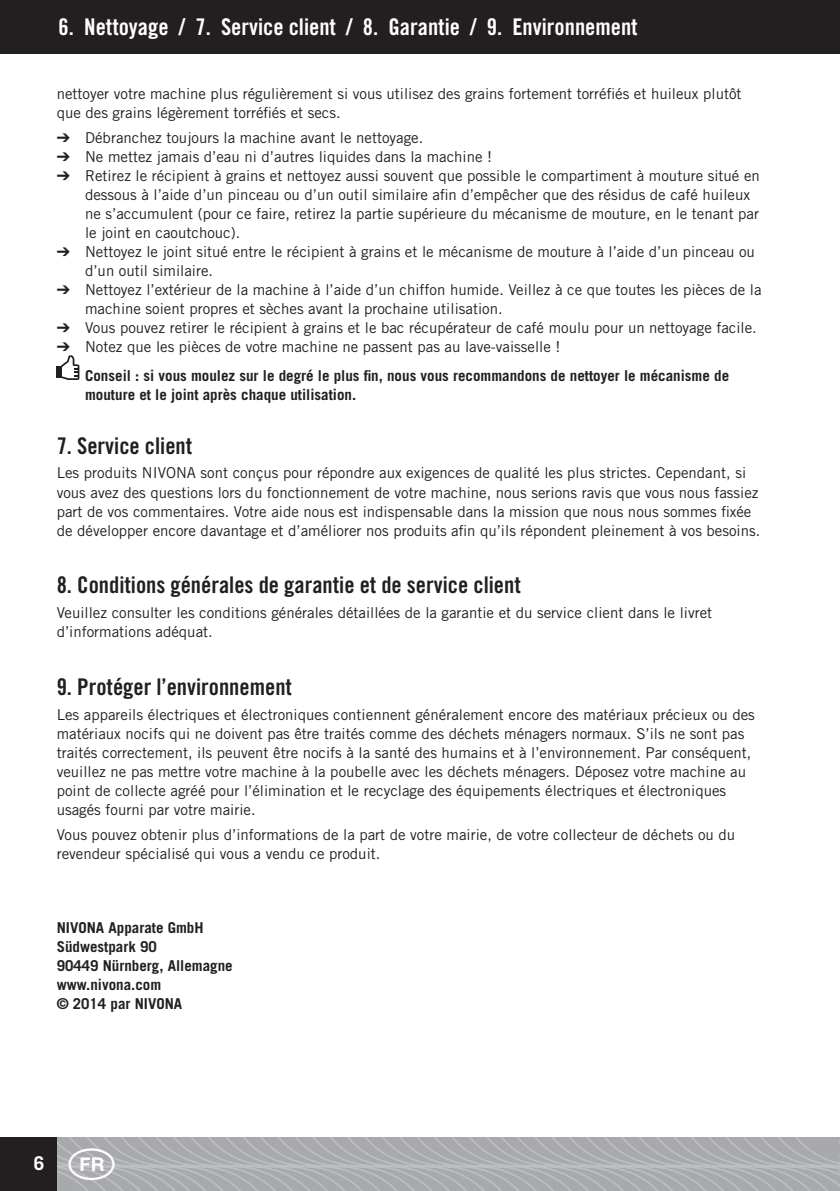
<style>
.page{position:relative;width:840px;height:1191px;background:#fff}
.page>*{position:absolute;margin:0;border:0;box-sizing:border-box;transform-origin:0 0}
.t1{font:23px "Trade Gothic LT Std Bd Cn 20";color:#231f20}
.t2{font:23px "Trade Gothic LT Std Bd Cn 20";color:#fff}
.t3{font:700 19px "Trade Gothic LT Std";color:#fff}
.t4{font:15px/19px "Trade Gothic LT Std";color:#231f20}
.t5{font:700 15px/19px "Trade Gothic LT Std";color:#231f20}
.s1{font-weight:400}
</style>
<div class="page">
<svg style="left:60px;top:355px;width:19px;height:25px"></svg>
<div style="left:57px;top:366px;width:5px;height:12px;background:#231f20"></div>
<div style="left:0;top:0;width:839px;height:53px;background:#231f20"></div>
<svg style="left:57px;top:1137px;width:782px;height:54px;background:#acaeb0"></svg>
<svg style="left:839px;top:1137px;width:1px;height:54px"></svg>
<div style="left:0;top:1137px;width:56px;height:54px;background:#231f20"></div>
<svg style="left:69px;top:1148px;width:46px;height:32px"></svg>
<h1 class="t2" style="left:59px;top:13px;width:580px">6. Nettoyage / 7. Service client / 8. Garantie / 9. Environnement</h1>
<p class="t4" style="left:57px;top:84px;width:686px">nettoyer votre machine plus régulièrement si vous utilisez des grains fortement torréfiés et huileux plutôt que des grains légèrement torréfiés et secs.</p>
<p class="t4" style="left:57px;top:128px;width:368px">➔ Débranchez toujours la machine avant le nettoyage.</p>
<p class="t4" style="left:57px;top:147px;width:436px">➔ Ne mettez jamais d’eau ni d’autres liquides dans la machine !</p>
<p class="t4" style="left:85px;top:166px;width:676px;text-indent:-28px">➔ Retirez le récipient à grains et nettoyez aussi souvent que possible le compartiment à mouture situé en dessous à l’aide d’un pinceau ou d’un outil similaire afin d’empêcher que des résidus de café huileux ne s’accumulent (pour ce faire, retirez la partie supérieure du mécanisme de mouture, en le tenant par le joint en caoutchouc).</p>
<p class="t4" style="left:85px;top:242px;width:671px;text-indent:-28px">➔ Nettoyez le joint situé entre le récipient à grains et le mécanisme de mouture à l’aide d’un pinceau ou d’un outil similaire.</p>
<p class="t4" style="left:85px;top:280px;width:677px;text-indent:-28px">➔ Nettoyez l’extérieur de la machine à l’aide d’un chiffon humide. Veillez à ce que toutes les pièces de la machine soient propres et sèches avant la prochaine utilisation.</p>
<p class="t4" style="left:57px;top:318px;width:701px">➔ Vous pouvez retirer le récipient à grains et le bac récupérateur de café moulu pour un nettoyage facile.</p>
<p class="t5" style="left:85px;top:332px;width:645px;line-height:28.6px;text-indent:-28px">➔ <span class="s1">Notez que les pièces de votre machine ne passent pas au lave-vaisselle !<br></span>Conseil : si vous moulez sur le degré le plus fin, nous vous recommandons de nettoyer le mécanisme de</p>
<p class="t5" style="left:85px;top:385px;width:272px">mouture et le joint après chaque utilisation.</p>
<h1 class="t1" style="left:57px;top:431px;width:137px">7. Service client</h1>
<p class="t4" style="left:57px;top:463px;width:704px">Les produits NIVONA sont conçus pour répondre aux exigences de qualité les plus strictes. Cependant, si vous avez des questions lors du fonctionnement de votre machine, nous serions ravis que vous nous fassiez part de vos commentaires. Votre aide nous est indispensable dans la mission que nous nous sommes fixée de développer encore davantage et d’améliorer nos produits afin qu’ils répondent pleinement à vos besoins.</p>
<h1 class="t1" style="left:57px;top:571px;width:465px">8. Conditions générales de garantie et de service client</h1>
<p class="t4" style="left:57px;top:603px;width:656px">Veuillez consulter les conditions générales détaillées de la garantie et du service client dans le livret d’informations adéquat.</p>
<h1 class="t1" style="left:57px;top:673px;width:236px">9. Protéger l’environnement</h1>
<p class="t4" style="left:57px;top:705px;width:699px">Les appareils électriques et électroniques contiennent généralement encore des matériaux précieux ou des matériaux nocifs qui ne doivent pas être traités comme des déchets ménagers normaux. S’ils ne sont pas traités correctement, ils peuvent être nocifs à la santé des humains et à l’environnement. Par conséquent, veuillez ne pas mettre votre machine à la poubelle avec les déchets ménagers. Déposez votre machine au point de collecte agréé pour l’élimination et le recyclage des équipements électriques et électroniques usagés fourni par votre mairie.</p>
<p class="t4" style="left:57px;top:824px;width:679px">Vous pouvez obtenir plus d’informations de la part de votre mairie, de votre collecteur de déchets ou du revendeur spécialisé qui vous a vendu ce produit.</p>
<p class="t5" style="left:57px;top:917px;width:177px">NIVONA Apparate GmbH<br>Südwestpark 90<br>90449 Nürnberg, Allemagne www.nivona.com<br>© 2014 par NIVONA</p>
<p class="t3" style="left:34px;top:1151px;width:12px">6</p>
</div>
